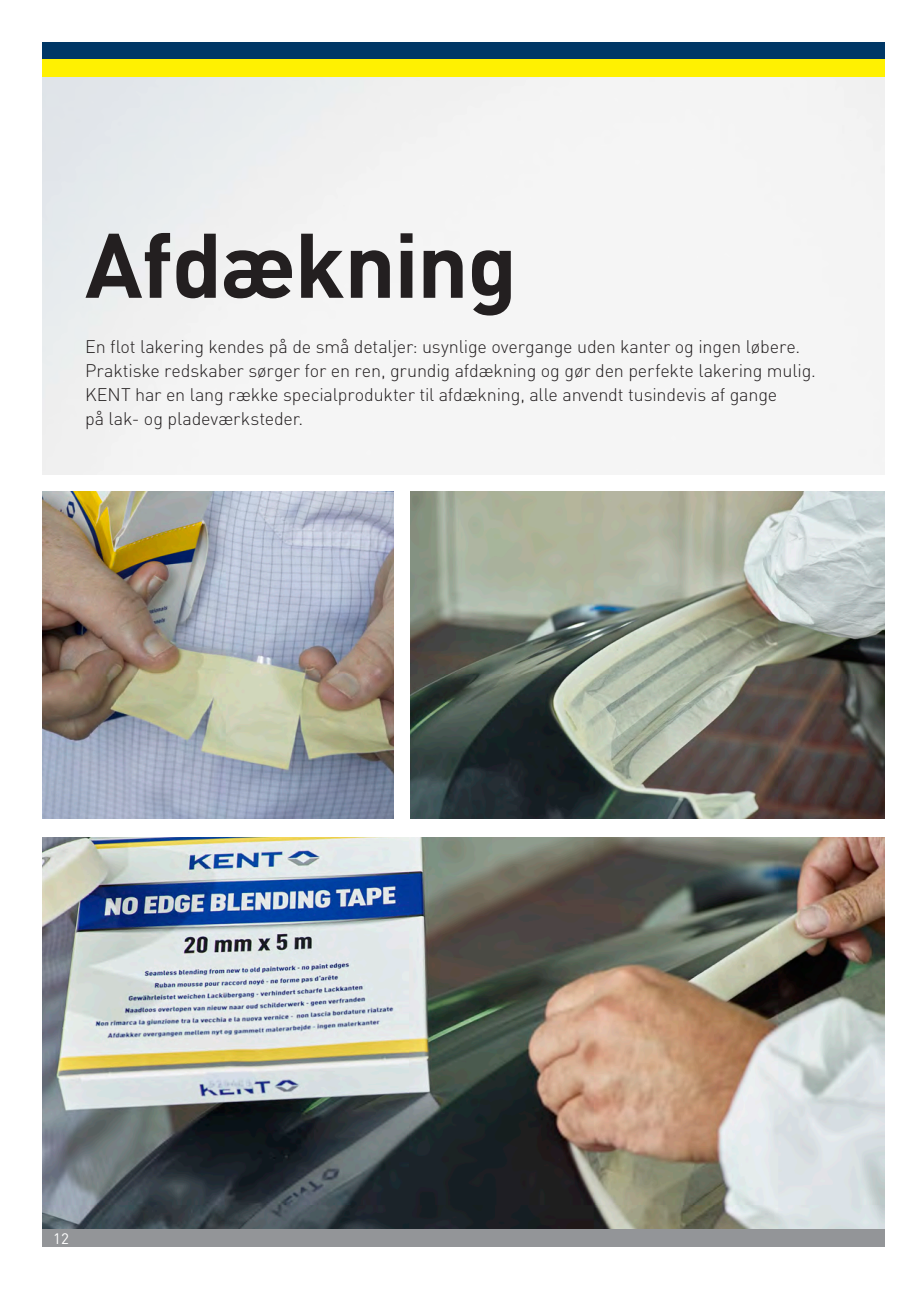
<style>
.page{position:relative;width:919px;height:1289px;background:#fff}
.page>*{position:absolute;margin:0;border:0;box-sizing:border-box;transform-origin:0 0}
.t1{font:700 90px "DIN";letter-spacing:-.015em;color:#231f20}
.t2{font:300 18px/24px "DIN";letter-spacing:-.01em;color:#231f20}
.t3{font:15px "DIN Pro";color:#fff}
</style>
<div class="page">
<img style="left:43px;top:837px;width:841px;height:392px">
<img style="left:43px;top:491px;width:351px;height:327px">
<img style="left:411px;top:491px;width:473px;height:327px">
<div style="left:43px;top:42px;width:841px;height:18px;background:#003766"></div>
<div style="left:43px;top:1229px;width:841px;height:17px;background:#939598"></div>
<div style="left:43px;top:60px;width:841px;height:17px;background:#fff101"></div>
<h1 class="t1" style="left:85px;top:206px;width:434px">Afdækning</h1>
<p class="t2" style="left:85px;top:334px;width:732px">En flot lakering kendes på de små detaljer: usynlige overgange uden kanter og ingen løbere.<br>Praktiske redskaber sørger for en ren, grundig afdækning og gør den perfekte lakering mulig.<br>KENT har en lang række specialprodukter til afdækning, alle anvendt tusindevis af gange<br>på lak- og pladeværksteder.</p>
<p class="t3" style="left:53px;top:1227px;width:17px">12</p>
</div>
